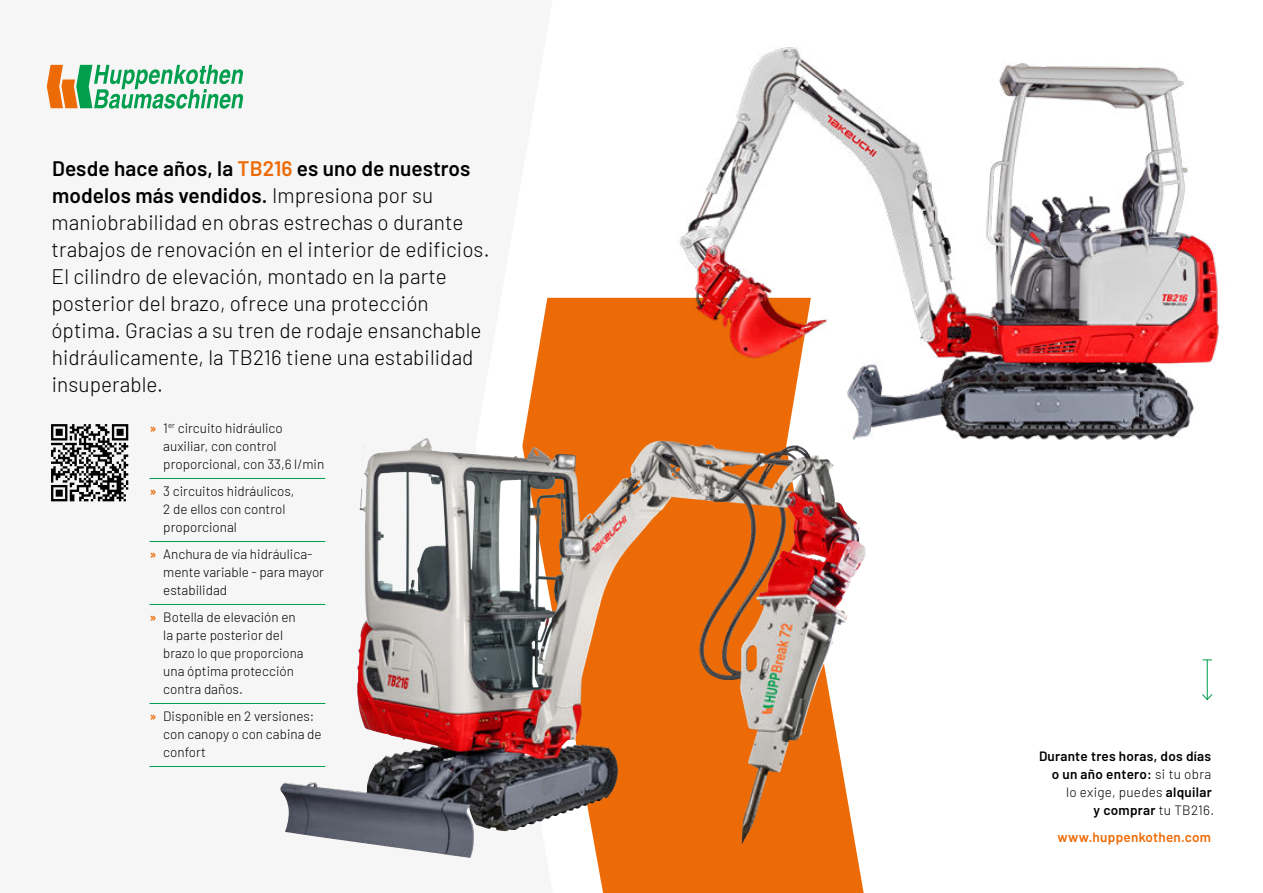
<style>
.page{position:relative;width:1263px;height:893px;background:#fff}
.page>*{position:absolute;margin:0;border:0;box-sizing:border-box;transform-origin:0 0}
.t1{font:300 21px/27px "Barlow";letter-spacing:.005em;color:#000}
.t2{font:300 13.5px/18px "Barlow";color:#000}
.t3{font:600 13.5px/18px "Barlow";letter-spacing:.02em;color:#000;text-align:right}
.t4{font:600 13.5px "Barlow";letter-spacing:.02em;color:#ed6b06}
.s1{font-weight:600}
.s2{font-weight:600;color:#ed6b06}
.s3{font-weight:300}
</style>
<div class="page">
<svg style="left:46px;top:64px;width:507px;height:768px;fill:#f6f6f6"></svg>
<img style="left:522px;top:298px;width:342px;height:595px">
<svg style="left:47px;top:65px;width:196px;height:44px"></svg>
<hr style="left:1207px;top:660px;width:1px;height:39px;background:#009e4d">
<svg style="left:1202px;top:693px;width:11px;height:8px"></svg>
<img style="left:279px;top:438px;width:199px;height:420px">
<img style="left:596px;top:47px;width:623px;height:449px">
<svg style="left:51px;top:424px;width:77px;height:77px"></svg>
<hr style="left:150px;top:478px;width:175px;height:1px;background:#009e4d">
<hr style="left:150px;top:541px;width:175px;height:1px;background:#009e4d">
<hr style="left:150px;top:604px;width:175px;height:1px;background:#009e4d">
<hr style="left:150px;top:703px;width:175px;height:1px;background:#009e4d">
<hr style="left:150px;top:766px;width:175px;height:1px;background:#009e4d">
<p class="t1" style="left:51px;top:158px;width:440px"><span class="s1">Desde hace años, la</span> <span class="s2">TB216</span> <span class="s1">es uno de nuestros modelos más vendidos.</span> Impresiona por su maniobrabilidad en obras estrechas o durante trabajos de renovación en el interior de edificios.<br>El cilindro de elevación, montado en la parte posterior del brazo, ofrece una protección óptima. Gracias a su tren de rodaje ensanchable hidráulicamente, la TB216 tiene una estabilidad insuperable.</p>
<p class="t2" style="left:163px;top:420px;width:162px;text-indent:-14px"><span class="s2">»</span> 1<sup>er</sup> circuito hidráulico auxiliar, con control proporcional, con 33,6 l/min</p>
<p class="t2" style="left:163px;top:483px;width:133px;text-indent:-14px"><span class="s2">»</span> 3 circuitos hidráulicos,<br>2 de ellos con control proporcional</p>
<p class="t2" style="left:163px;top:546px;width:162px;text-indent:-14px"><span class="s2">»</span> Anchura de vía hidráulica&shy;mente variable - para mayor estabilidad</p>
<p class="t2" style="left:163px;top:609px;width:142px;text-indent:-14px"><span class="s2">»</span> Botella de elevación en la parte posterior del brazo lo que proporciona una óptima protección contra daños.</p>
<p class="t2" style="left:163px;top:708px;width:160px;text-indent:-14px"><span class="s2">»</span> Disponible en 2 versiones: con canopy o con cabina de confort</p>
<p class="t3" style="left:1039px;top:749px;width:177px">Durante tres horas, dos días o un año entero: <span class="s3">si tu obra<br>lo exige, puedes</span> alquilar<br>y comprar <span class="s3">tu TB216.</span></p>
<p class="t4" style="left:1057px;top:833px;width:155px">www.huppenkothen.com</p>
</div>
